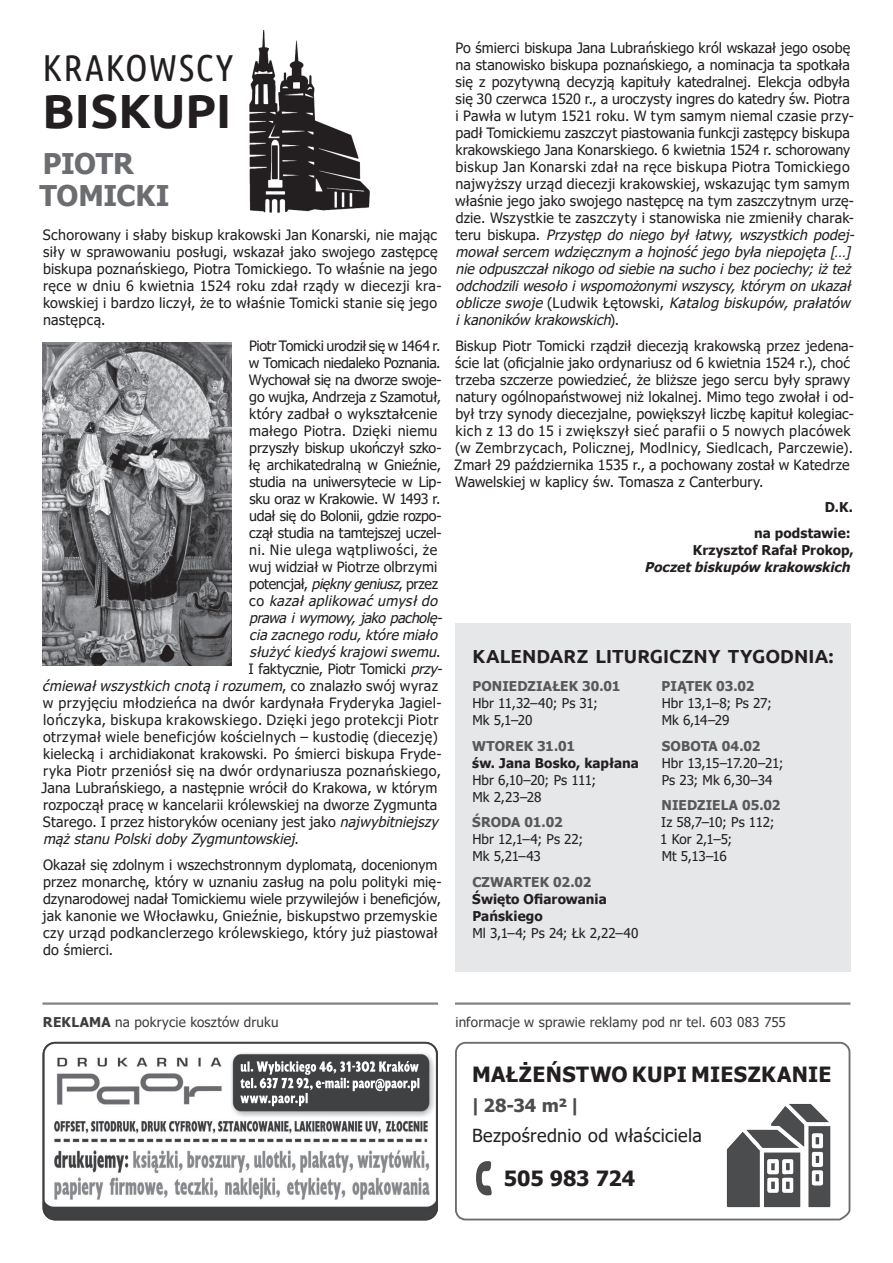
<style>
.page{position:relative;width:893px;height:1263px;background:#fff}
.page>*{position:absolute;margin:0;border:0;box-sizing:border-box;transform-origin:0 0}
.t1{font:700 48px "Ubuntu";letter-spacing:.005em;color:#231f20}
.t2{font:37.5px "Ubuntu Condensed";letter-spacing:.045em;color:#231f20}
.t3{font:700 28.5px/32px "Tahoma";letter-spacing:-.01em;color:#6c6d70}
.bez_wcięć_akapit_2_m{font:700 21px "Tahoma";letter-spacing:.015em;color:#231f20}
.bez_wcięć_akapit_2_m-2{font:700 21px "Tahoma";letter-spacing:-.01em;color:#231f20}
.t4{font:700 18.9px "Ubuntu";letter-spacing:.005em;color:#231f20}
.bez_wcięć_akapit_2_m-3{font:18px "Tahoma";letter-spacing:.02em;color:#231f20}
.bez_wcięć_akapit_2_m-4{font:700 18px "Tahoma";color:#4b4c4d}
.bez_wcięć_akapit_2_m-5{font:14.25px/17px "Tahoma";letter-spacing:.01em;color:#231f20}
.bez_wcięć_akapit_2_m-6{font:italic 14.25px "Tahoma";color:#231f20}
.bez_wcięć_akapit_2_m-7{font:14.25px "Tahoma";letter-spacing:-.02em;color:#231f20}
.bez_wcięć_akapit_2_m-8{font:14.25px "Tahoma";letter-spacing:.035em;color:#231f20}
.bez_wcięć_akapit_2_m-9{font:14.25px "Tahoma";letter-spacing:-.025em;color:#231f20}
.bez_wcięć_akapit_2_m-10{font:14.25px "Tahoma";letter-spacing:-.01em;color:#231f20}
.bez_wcięć_akapit_2_m-11{font:14.25px "Tahoma";letter-spacing:.045em;color:#231f20}
.bez_wcięć_akapit_2_m-12{font:14.25px "Tahoma";letter-spacing:-.03em;color:#231f20}
.bez_wcięć_akapit_2_m-13{font:14.25px "Tahoma";letter-spacing:.04em;color:#231f20}
.t5{font:13.5px/17px "Tahoma";color:#231f20}
.dokończenie{font:700 13.5px/17px "Tahoma";letter-spacing:.005em;color:#231f20}
.t6{font:700 13.5px "Tahoma";letter-spacing:.005em;color:#57585a}
.t7{font:13.5px "Tahoma";letter-spacing:.015em;color:#3e3e3f}
.s1{font-style:italic}
.s2{font-style:normal}
.s3{font-weight:700}
.s4{font-weight:400}
</style>
<div class="page">
<img style="left:43px;top:1042px;width:395px;height:178px">
<div style="left:43px;top:1042px;width:395px;height:178px;border:2px solid #3e3e3f;border-radius:12px"></div>
<hr style="left:43px;top:1002px;width:395px;height:3px;background:#808285">
<div style="left:236px;top:1058px;width:190px;height:50px;background:#404142"></div>
<svg style="left:240px;top:1061px;width:179px;height:45px"></svg>
<div style="left:455px;top:623px;width:395px;height:349px;background:#e6e7e9"></div>
<hr style="left:455px;top:1002px;width:395px;height:3px;background:#808285">
<svg style="left:455px;top:1041px;width:396px;height:180px"></svg>
<img style="left:249px;top:30px;width:121px;height:183px">
<img style="left:43px;top:342px;width:189px;height:323px">
<img style="left:721px;top:1098px;width:115px;height:115px">
<img style="left:472px;top:1159px;width:30px;height:38px">
<p class="t2" style="left:42px;top:44px;width:192px">KRAKOWSCY</p>
<p class="t1" style="left:43px;top:81px;width:190px">BISKUPI</p>
<p class="t3" style="left:39px;top:149px;width:132px">PIOTR<br>TOMICKI</p>
<p class="bez_wcięć_akapit_2_m-5" style="left:43px;top:227px;width:400px">Schorowany i słaby biskup krakowski Jan Konarski, nie mając siły w sprawowaniu posługi, wskazał jako swojego zastępcę biskupa poznańskiego, Piotra Tomickiego. To właśnie na jego ręce w dniu 6 kwietnia 1524 roku zdał rządy w diecezji kra&shy;kowskiej i bardzo liczył, że to właśnie Tomicki stanie się jego następcą.</p>
<p class="bez_wcięć_akapit_2_m-9" style="left:249px;top:336px;width:193px">Piotr Tomicki urodził się w 1464 r.</p>
<p class="bez_wcięć_akapit_2_m-12" style="left:249px;top:353px;width:193px">w Tomicach niedaleko Poznania.</p>
<p class="bez_wcięć_akapit_2_m-9" style="left:249px;top:370px;width:194px">Wychował się na dworze swoje-</p>
<p class="bez_wcięć_akapit_2_m-10" style="left:249px;top:387px;width:193px">go wujka, Andrzeja z Szamotuł,</p>
<p class="bez_wcięć_akapit_2_m-5" style="left:249px;top:406px;width:189px">który zadbał o wykształcenie</p>
<p class="bez_wcięć_akapit_2_m-5" style="left:249px;top:423px;width:190px">małego Piotra. Dzięki niemu</p>
<p class="bez_wcięć_akapit_2_m-5" style="left:249px;top:440px;width:194px">przyszły biskup ukończył szko-</p>
<p class="bez_wcięć_akapit_2_m-10" style="left:249px;top:455px;width:194px">łę archikatedralną w Gnieźnie,</p>
<p class="bez_wcięć_akapit_2_m-7" style="left:249px;top:472px;width:194px">studia na uniwersytecie w Lip-</p>
<p class="bez_wcięć_akapit_2_m-7" style="left:249px;top:489px;width:193px">sku oraz w Krakowie. W 1493 r.</p>
<p class="bez_wcięć_akapit_2_m-7" style="left:249px;top:506px;width:194px">udał się do Bolonii, gdzie rozpo-</p>
<p class="bez_wcięć_akapit_2_m-7" style="left:249px;top:523px;width:194px">czął studia na tamtejszej uczel-</p>
<p class="bez_wcięć_akapit_2_m-13" style="left:249px;top:540px;width:189px">ni. Nie ulega wątpliwości, że</p>
<p class="bez_wcięć_akapit_2_m-5" style="left:249px;top:559px;width:190px">wuj widział w Piotrze olbrzymi</p>
<p class="bez_wcięć_akapit_2_m-7" style="left:249px;top:574px;width:190px">potencjał, <span class="s1">pięknygeniusz</span>, przez</p>
<p class="bez_wcięć_akapit_2_m-6" style="left:249px;top:591px;width:194px"><span class="s2">c o</span> kazałaplikowaćumysłdo</p>
<p class="bez_wcięć_akapit_2_m-6" style="left:249px;top:608px;width:198px">prawaiwymowy,jakopacholę-</p>
<p class="bez_wcięć_akapit_2_m-6" style="left:249px;top:625px;width:194px">ciazacnegorodu,któremiało</p>
<p class="bez_wcięć_akapit_2_m-6" style="left:249px;top:642px;width:193px">służyćkiedyśkrajowiswemu<span class="s2">.</span></p>
<p class="bez_wcięć_akapit_2_m-7" style="left:249px;top:659px;width:199px">I faktycznie, Piotr Tomicki <span class="s1">przy-</span></p>
<p class="bez_wcięć_akapit_2_m-6" style="left:42px;top:676px;width:397px">ćmiewałwszystkich cnotą irozumem<span class="s2">, c o z n a l a z ł o s w ój w y r a z</span></p>
<p class="bez_wcięć_akapit_2_m-5" style="left:43px;top:695px;width:400px">w przyjęciu młodzieńca na dwór kardynała Fryderyka Jagiel-</p>
<p class="bez_wcięć_akapit_2_m-11" style="left:43px;top:710px;width:397px">lończyka, biskupa krakowskiego. Dzięki jego protekcji Piotr</p>
<p class="bez_wcięć_akapit_2_m-8" style="left:43px;top:727px;width:396px">otrzymał wiele beneficjów kościelnych – kustodię (diecezję)</p>
<p class="bez_wcięć_akapit_2_m-5" style="left:43px;top:746px;width:400px">kielecką i archidiakonat krakowski. Po śmierci biskupa Fryde-</p>
<p class="bez_wcięć_akapit_2_m-8" style="left:43px;top:761px;width:399px">ryka Piotr przeniósł się na dwór ordynariusza poznańskiego,</p>
<p class="bez_wcięć_akapit_2_m-5" style="left:42px;top:780px;width:397px">Jana Lubrańskiego, a następnie wrócił do Krakowa, w którym</p>
<p class="bez_wcięć_akapit_2_m-5" style="left:43px;top:797px;width:396px">rozpoczął pracę w kancelarii królewskiej na dworze Zygmunta</p>
<p class="bez_wcięć_akapit_2_m-5" style="left:43px;top:814px;width:401px">Starego. I przez historyków oceniany jest jako <span class="s1">najwybitniejszy</span></p>
<p class="bez_wcięć_akapit_2_m-6" style="left:43px;top:829px;width:257px">mążstanu PolskidobyZygmuntowskiej <span class="s2">.</span></p>
<p class="bez_wcięć_akapit_2_m-5" style="left:42px;top:857px;width:401px">Okazał się zdolnym i wszechstronnym dyplomatą, docenionym przez monarchę, który w uznaniu zasług na polu polityki mię&shy;dzynarodowej nadał Tomickiemu wiele przywilejów i beneficjów, jak kanonie we Włocławku, Gnieźnie, biskupstwo przemyskie czy urząd podkanclerzego królewskiego, który już piastował do śmierci.</p>
<p class="bez_wcięć_akapit_2_m-5" style="left:455px;top:40px;width:405px">Po śmierci biskupa Jana Lubrańskiego król wskazał jego osobę na stanowisko biskupa poznańskiego, a nominacja ta spotkała się z pozytywną decyzją kapituły katedralnej. Elekcja odbyła się 30 czerwca 1520 r., a uroczysty ingres do katedry św. Piotra<br>i Pawła w lutym 1521 roku. W tym samym niemal czasie przy&shy;padł Tomickiemu zaszczyt piastowania funkcji zastępcy biskupa krakowskiego Jana Konarskiego. 6 kwietnia 1524 r. schorowany biskup Jan Konarski zdał na ręce biskupa Piotra Tomickiego najwyższy urząd diecezji krakowskiej, wskazując tym samym właśnie jego jako swojego następcę na tym zaszczytnym urzę&shy;dzie. Wszystkie te zaszczyty i stanowiska nie zmieniły charak&shy;t e r u b i s k u p a . <span class="s1">Przystęp do niego był łatwy, wszystkich podej - mowałsercem wdzięcznym ahoj nośćjegobyłaniepojęta[…] nieodpuszczałnikogoodsiebienasuchoibezpociechy;iżteż odchodziliwesołoiwspomożonymiwszyscy,którym onukazał oblicze swoje</span> ( L u d w i k Ł ę t o w s k i , <span class="s1">Katalog biskupów,prałatów i kanoników krakowskich</span>) .</p>
<p class="bez_wcięć_akapit_2_m-5" style="left:454px;top:338px;width:401px">Biskup Piotr Tomicki rządził diecezją krakowską przez jedena&shy;ście lat (oficjalnie jako ordynariusz od 6 kwietnia 1524 r.), choć trzeba szczerze powiedzieć, że bliższe jego sercu były sprawy natury ogólnopaństwowej niż lokalnej. Mimo tego zwołał i od&shy;był trzy synody diecezjalne, powiększył liczbę kapituł kolegiac&shy;kich z 13 do 15 i zwiększył sieć parafii o 5 nowych placówek (w Zembrzycach, Policznej, Modlnicy, Siedlcach, Parczewie).<br>Zmarł 29 października 1535 r., a pochowany został w Katedrze Wawelskiej w kaplicy św. Tomasza z Canterbury.</p>
<p class="dokończenie" style="left:825px;top:500px;width:30px">D.K.</p>
<p class="dokończenie" style="left:644px;top:525px;width:211px;text-align:right">na podstawie:<br>Krzysztof Rafał Prokop,<br><span class="s1">Poczetbiskupów krakowskich</span></p>
<p class="t4" style="left:472px;top:645px;width:363px">KALENDARZ LITURGICZNY TYGODNIA:</p>
<p class="t6" style="left:662px;top:677px;width:94px">PIĄTEK 03.02</p>
<p class="t5" style="left:662px;top:695px;width:112px">Hbr 13,1–8; Ps 27;<br>Mk 6,14–29</p>
<p class="t6" style="left:662px;top:736px;width:100px">SOBOTA 04.02</p>
<p class="t5" style="left:662px;top:755px;width:123px">Hbr 13,15–17.20–21;<br>Ps 23; Mk 6,30–34</p>
<p class="t6" style="left:662px;top:796px;width:120px">NIEDZIELA 05.02</p>
<p class="t5" style="left:660px;top:814px;width:116px">Iz 58,7–10; Ps 112;<br>1 Kor 2,1–5;<br>Mt 5,13–16</p>
<p class="t6" style="left:472px;top:677px;width:150px">PONIEDZIAŁEK 30.01</p>
<p class="t5" style="left:472px;top:695px;width:127px">Hbr 11,32–40; Ps 31;<br>Mk 5,1–20</p>
<p class="t6" style="left:472px;top:736px;width:105px">WTOREK 31.01</p>
<p class="t5" style="left:472px;top:755px;width:168px"><span class="s3">św. Jana Bosko, kapłana<br></span>Hbr 6,10–20; Ps 111;<br>Mk 2,23–28</p>
<p class="t6" style="left:472px;top:813px;width:92px">ŚRODA 01.02</p>
<p class="t5" style="left:472px;top:831px;width:112px">Hbr 12,1–4; Ps 22;<br>Mk 5,21–43</p>
<p class="t6" style="left:472px;top:872px;width:121px">CZWARTEK 02.02</p>
<p class="dokończenie" style="left:472px;top:891px;width:168px">Święto Ofiarowania<br>Pańskiego<br><span class="s4">Ml 3,1–4; Ps 24; Łk 2,22–40</span></p>
<p class="t7" style="left:43px;top:1013px;width:237px"><span class="s3">REKLAMA</span> na pokrycie kosztów druku</p>
<p class="t7" style="left:455px;top:1013px;width:332px">informacje w sprawie reklamy pod nr tel. 603 083 755</p>
<p class="bez_wcięć_akapit_2_m" style="left:472px;top:1060px;width:361px">MAŁŻEŃSTWO KUPI MIESZKANIE</p>
<p class="bez_wcięć_akapit_2_m-4" style="left:470px;top:1093px;width:112px">|28-34 m² |</p>
<p class="bez_wcięć_akapit_2_m-3" style="left:472px;top:1123px;width:231px">Bezpośrednio od właściciela</p>
<p class="bez_wcięć_akapit_2_m-2" style="left:504px;top:1164px;width:133px">505 983 724</p>
</div>
